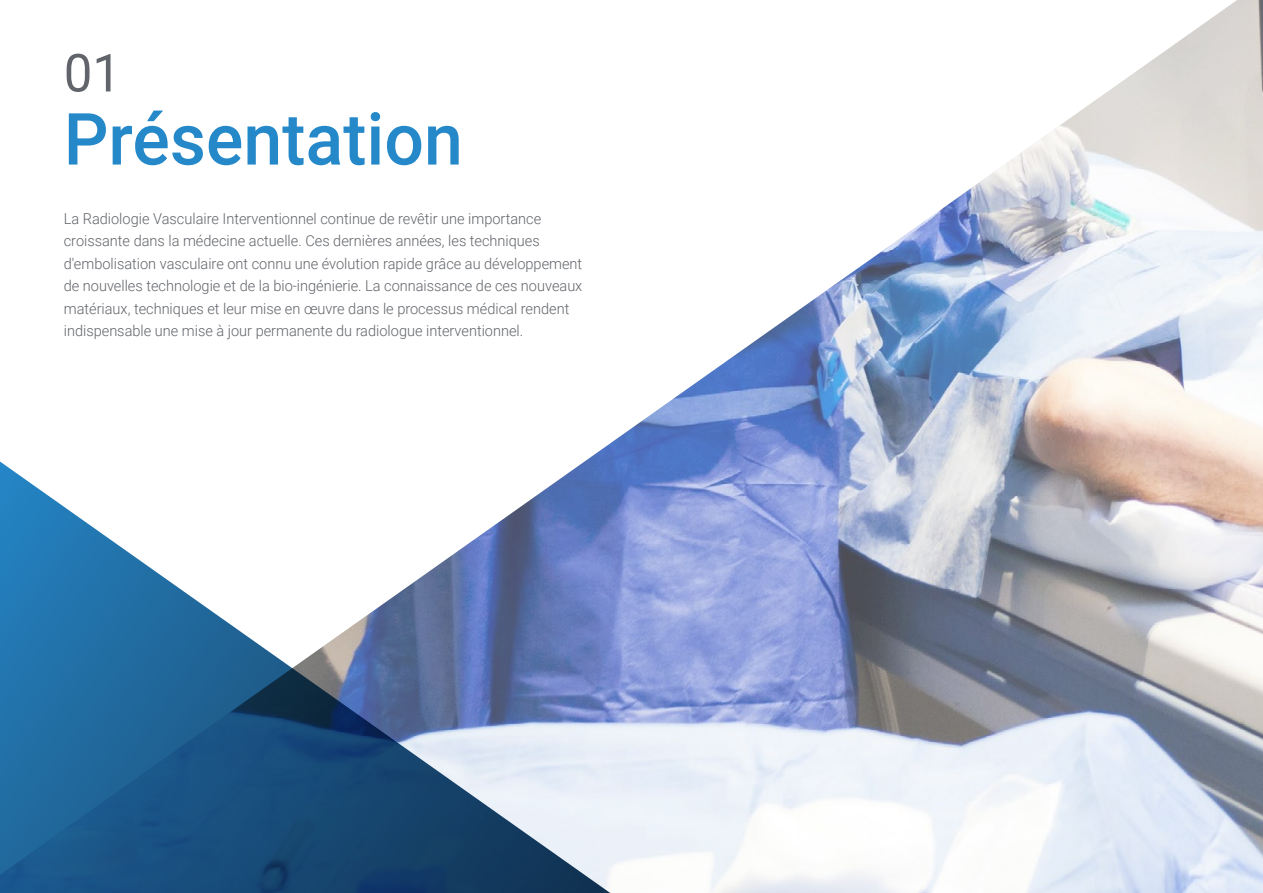
<style>
.page{position:relative;width:1263px;height:893px;background:#fff}
.page>*{position:absolute;margin:0;border:0;box-sizing:border-box;transform-origin:0 0}
.t1{font:500 72px "Roboto";color:#2488c9}
.t2{font:52.5px "Roboto";color:#61646a}
.t3{font:300 15px/22.5px "Roboto";color:#61646a}
</style>
<div class="page">
<img style="left:606px;top:0;width:657px;height:893px">
<svg style="left:0;top:446px;width:640px;height:447px"></svg>
<h2 class="t2" style="left:64px;top:36px;width:59px">01</h2>
<h1 class="t1" style="left:64px;top:89px;width:401px">Présentation</h1>
<p class="t3" style="left:64px;top:207px;width:520px">La Radiologie Vasculaire Interventionnel continue de revêtir une importance croissante dans la médecine actuelle. Ces dernières années, les techniques d'embolisation vasculaire ont connu une évolution rapide grâce au développement de nouvelles technologie et de la bio-ingénierie. La connaissance de ces nouveaux matériaux, techniques et leur mise en œuvre dans le processus médical rendent indispensable une mise à jour permanente du radiologue interventionnel.</p>
</div>
